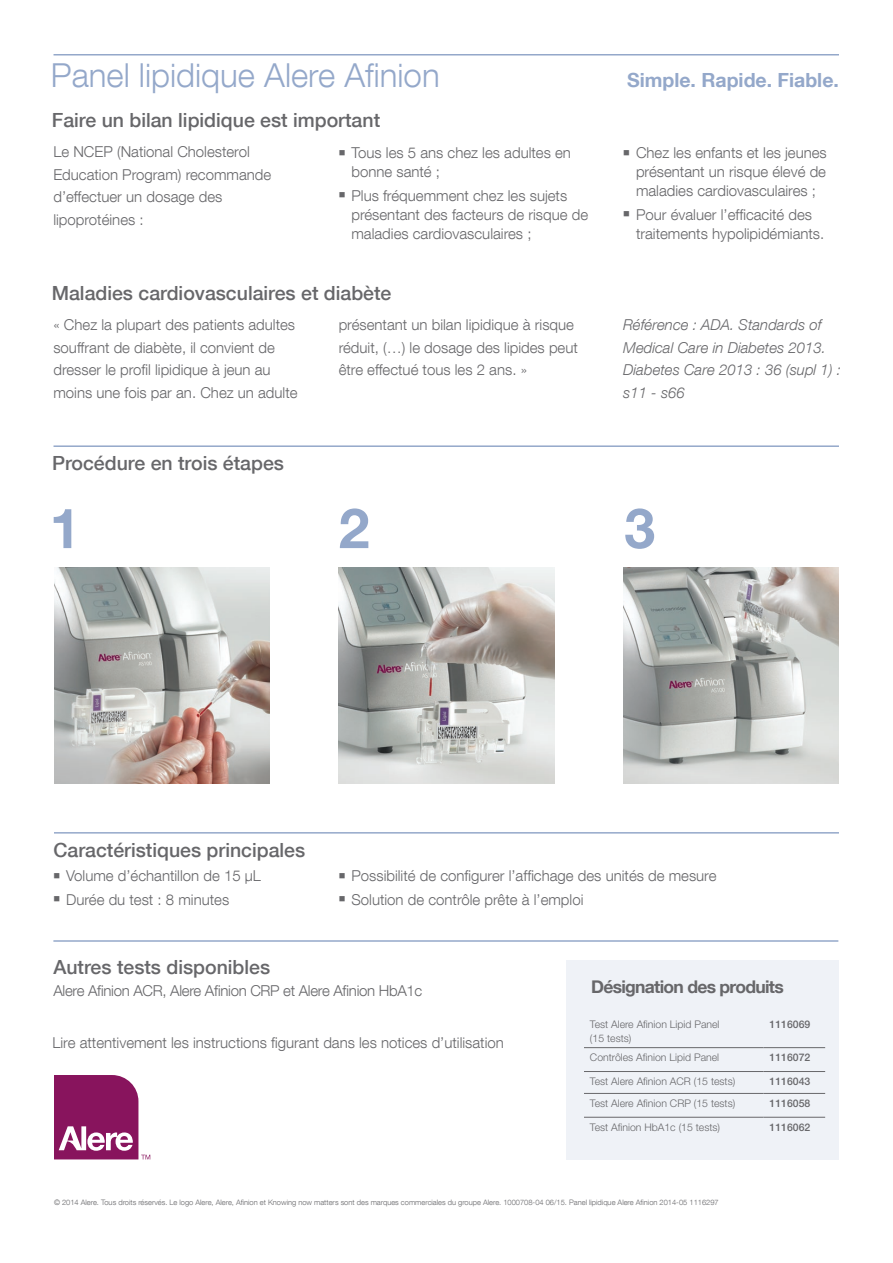
<style>
.page{position:relative;width:893px;height:1263px;background:#fff}
.page>*{position:absolute;margin:0;border:0;box-sizing:border-box;transform-origin:0 0}
.t1{font:700 55.5px "Helvetica Neue LT Com";color:#94a8ca}
.t2{font:300 33px "Helvetica Neue LT Com";color:#94a8ca}
.t3{font:500 19.5px "Helvetica Neue LT Com";color:#67676a}
.t4{font:700 19.5px "Helvetica Neue LT Com";color:#94a8ca}
.t5{font:700 17.55px "Helvetica Neue LT Com";letter-spacing:-.04em;color:#67676a}
.t6{font:300 15px/22.5px "Helvetica Neue LT Com";color:#67676a}
.t7{font:italic 300 15px/22.5px "Helvetica Neue LT Com";color:#67676a}
.t8{font:300 15px "Helvetica Neue LT Com";letter-spacing:-.02em;color:#67676a}
.t9{font:300 10.5px/13.5px "Helvetica Neue LT Std";color:#67676a}
.t10{font:500 10.5px "Helvetica Neue LT Std";color:#67676a}
.t11{font:300 7.5px "Helvetica Neue LT Com";color:#67676a}
</style>
<div class="page">
<hr style="left:54px;top:445px;width:785px;height:2px;background:#94a8ca">
<img style="left:54px;top:568px;width:216px;height:216px">
<img style="left:339px;top:568px;width:215px;height:216px">
<img style="left:623px;top:568px;width:216px;height:216px">
<hr style="left:53px;top:940px;width:785px;height:2px;background:#94a8ca">
<hr style="left:54px;top:54px;width:785px;height:2px;background:#94a8ca">
<hr style="left:54px;top:832px;width:785px;height:1px;background:#94a8ca">
<svg style="left:54px;top:1075px;width:96px;height:84px"></svg>
<div style="left:567px;top:960px;width:272px;height:199px;background:#eff2f7"></div>
<hr style="left:584px;top:1047px;width:179px;height:1px;background:#67676a">
<hr style="left:763px;top:1047px;width:62px;height:1px;background:#67676a">
<hr style="left:584px;top:1071px;width:179px;height:1px;background:#67676a">
<hr style="left:763px;top:1071px;width:62px;height:1px;background:#67676a">
<hr style="left:584px;top:1093px;width:179px;height:1px;background:#67676a">
<hr style="left:763px;top:1093px;width:62px;height:1px;background:#67676a">
<hr style="left:584px;top:1117px;width:179px;height:1px;background:#67676a">
<hr style="left:763px;top:1117px;width:62px;height:1px;background:#67676a">
<h2 class="t2" style="left:51px;top:55px;width:390px">Panel lipidique Alere Afinion</h2>
<h3 class="t3" style="left:52px;top:108px;width:330px">Faire un bilan lipidique est important</h3>
<p class="t6" style="left:53px;top:140px;width:219px">Le NCEP (National Cholesterol<br>Education Program) recommande d’effectuer un dosage des lipoprotéines :</p>
<p class="t6" style="left:351px;top:143px;width:221px;line-height:19px;text-indent:-13px">■ Tous les 5 ans chez les adultes en bonne santé ;</p>
<p class="t6" style="left:351px;top:185px;width:238px;line-height:19px;text-indent:-13px">■ Plus fréquemment chez les sujets présentant des facteurs de risque de maladies cardiovasculaires ;</p>
<h3 class="t4" style="left:627px;top:68px;width:213px">Simple. Rapide. Fiable.</h3>
<p class="t6" style="left:636px;top:143px;width:192px;line-height:19px;text-align:justify;text-indent:-13px">■ Chez les enfants et les jeunes présentant un risque élevé de maladies cardiovasculaires ;</p>
<p class="t6" style="left:636px;top:204px;width:190px;line-height:19px;text-indent:-13px">■ Pour évaluer l’efficacité des traitements hypolipidémiants.</p>
<h3 class="t3" style="left:52px;top:281px;width:341px">Maladies cardiovasculaires et diabète</h3>
<p class="t6" style="left:53px;top:313px;width:246px">« Chez la plupart des patients adultes souffrant de diabète, il convient de dresser le profil lipidique à jeun au moins une fois par an. Chez un adulte</p>
<p class="t6" style="left:339px;top:313px;width:241px">présentant un bilan lipidique à risque réduit, (…) le dosage des lipides peut être effectué tous les 2 ans. »</p>
<p class="t7" style="left:623px;top:313px;width:219px">Référence : ADA. Standards of<br>Medical Care in Diabetes 2013.<br>Diabetes Care 2013 : 36 (supl 1) : s11 - s66</p>
<h3 class="t3" style="left:52px;top:452px;width:233px">Procédure en trois étapes</h3>
<h1 class="t1" style="left:50px;top:493px;width:32px">1</h1>
<h1 class="t1" style="left:339px;top:493px;width:32px">2</h1>
<h1 class="t1" style="left:624px;top:493px;width:32px">3</h1>
<h3 class="t3" style="left:53px;top:838px;width:253px">Caractéristiques principales</h3>
<p class="t6" style="left:53px;top:864px;width:209px">■ Volume d’échantillon de 15 μL</p>
<p class="t6" style="left:53px;top:888px;width:177px">■ Durée du test : 8 minutes</p>
<p class="t6" style="left:339px;top:864px;width:379px">■ Possibilité de configurer l’affichage des unités de mesure</p>
<p class="t6" style="left:339px;top:888px;width:246px">■ Solution de contrôle prête à l’emploi</p>
<h3 class="t3" style="left:53px;top:955px;width:218px">Autres tests disponibles</h3>
<p class="t8" style="left:53px;top:982px;width:370px">Alere Afinion ACR, Alere Afinion CRP et Alere Afinion HbA1c</p>
<p class="t6" style="left:52px;top:1031px;width:453px">Lire attentivement les instructions figurant dans les notices d’utilisation</p>
<p class="t5" style="left:591px;top:976px;width:194px">Désignation des produits</p>
<p class="t9" style="left:590px;top:1017px;width:131px">Test Alere Afinion Lipid Panel (15 tests)</p>
<p class="t10" style="left:769px;top:1018px;width:42px">1116069</p>
<p class="t9" style="left:590px;top:1050px;width:131px">Contrôles Afinion Lipid Panel</p>
<p class="t10" style="left:769px;top:1051px;width:42px">1116072</p>
<p class="t9" style="left:590px;top:1074px;width:147px">Test Alere Afinion ACR (15 tests)</p>
<p class="t10" style="left:769px;top:1075px;width:42px">1116043</p>
<p class="t9" style="left:590px;top:1096px;width:147px">Test Alere Afinion CRP (15 tests)</p>
<p class="t10" style="left:769px;top:1097px;width:42px">1116058</p>
<p class="t9" style="left:590px;top:1120px;width:132px">Test Afinion HbA1c (15 tests)</p>
<p class="t10" style="left:769px;top:1121px;width:42px">1116062</p>
<p class="t11" style="left:54px;top:1198px;width:666px">© 2014 Alere. Tous droits réservés. Le logo Alere, Alere, Afinion et Knowing now matters sont des marques commerciales du groupe Alere. 1000708-04 06/15. Panel lipidique Alere Afinion 2014-05 1116297</p>
</div>
